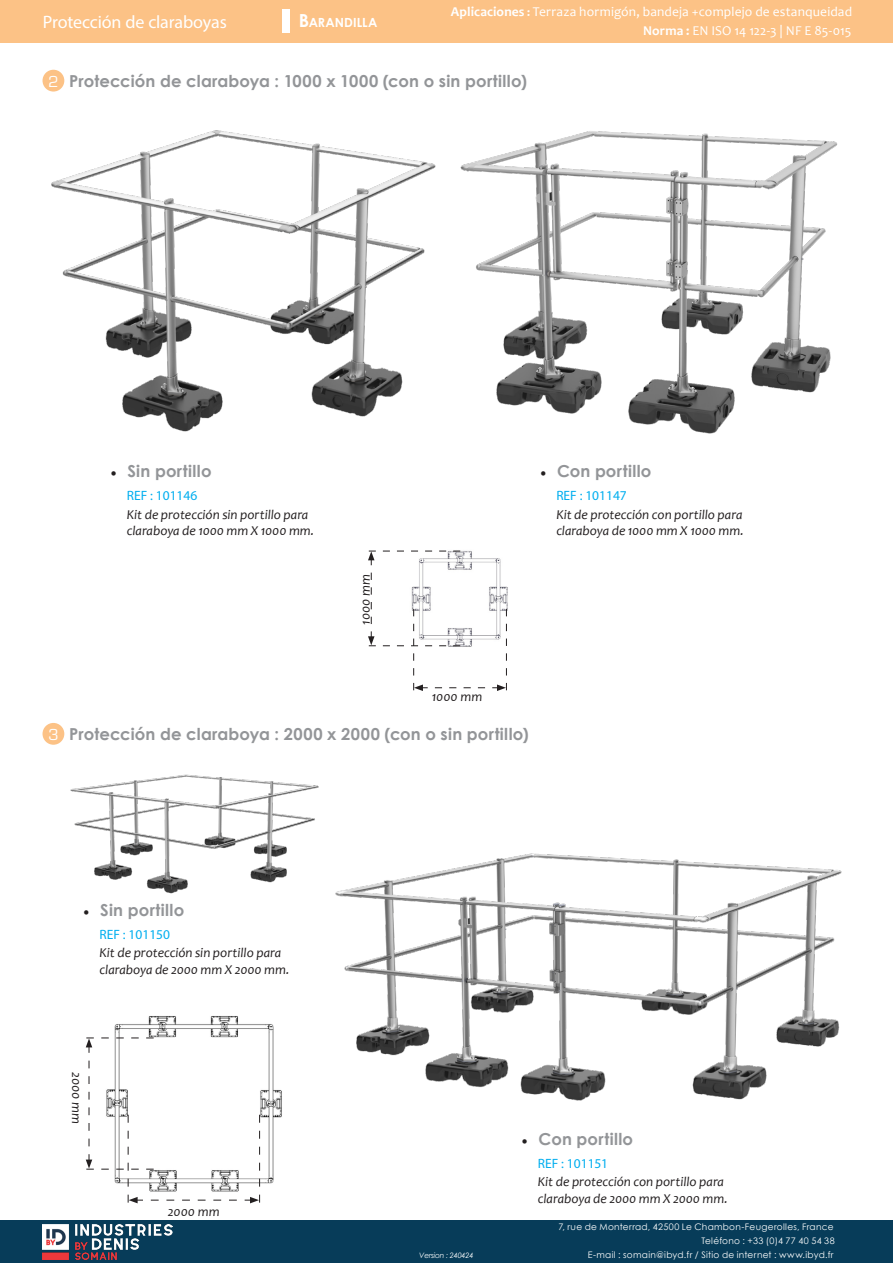
<style>
.page{position:relative;width:893px;height:1263px;background:#fff}
.page>*{position:absolute;margin:0;border:0;box-sizing:border-box;transform-origin:0 0}
.t1{font:18px "Myriad Pro";letter-spacing:-.01em;color:#fff}
.t2{font:700 16.5px "Century Gothic";letter-spacing:.015em;color:#939598}
.t3{font:16.5px "Eurostile";color:#fff}
.t4{font:italic 13.5px/16.2px "Candara";letter-spacing:-.005em;color:#231f20}
.t5{font:13.5px/18.9px "Candara";letter-spacing:.01em;color:#fff;text-align:right}
.t6{font:13.5px "Myriad Pro";color:#00aeef}
.t7{font:700 12.6px "Century Gothic";letter-spacing:.01em;color:#fff}
.t8{font:9px/13.8px "Century Gothic";letter-spacing:.03em;color:#fff;text-align:right}
.t9{font:italic 7.5px "Century Gothic";letter-spacing:-.025em;color:#fff}
.s1{font-size:18px}
.s2{font-weight:700}
.s3{font-weight:700;font-size:12px}
.s4{font-family:"Minion Pro";font-weight:400;color:#231f20}
</style>
<div class="page">
<div style="left:0;top:0;width:893px;height:43px;background:#fcc286"></div>
<div style="left:282px;top:10px;width:7px;height:23px;background:#fff"></div>
<div style="left:0;top:1220px;width:893px;height:43px;background:#073c59"></div>
<img style="left:43px;top:1225px;width:130px;height:35px">
<img style="left:460px;top:131px;width:378px;height:303px">
<img style="left:70px;top:774px;width:249px;height:120px">
<img style="left:105px;top:1016px;width:177px;height:182px">
<img style="left:397px;top:550px;width:111px;height:61px">
<img style="left:335px;top:853px;width:507px;height:248px">
<svg style="left:368px;top:551px;width:139px;height:140px"></svg>
<svg style="left:86px;top:1038px;width:174px;height:165px"></svg>
<div style="left:43px;top:70px;width:21px;height:22px;background:#fcc286;border-radius:50%"></div>
<div style="left:43px;top:723px;width:21px;height:22px;background:#fcc286;border-radius:50%"></div>
<img style="left:51px;top:130px;width:385px;height:302px">
<h1 class="t1" style="left:43px;top:11px;width:185px">Protección de claraboyas</h1>
<p class="t7" style="left:299px;top:13px;width:80px"><span class="s1">B</span>ARANDILLA</p>
<p class="t5" style="left:451px;top:2px;width:403px"><span class="s2">Aplicaciones</span> <span class="s3">:</span> Terraza hormigón, bandeja +complejo de estanqueidad<br><span class="s2">Norma :</span> EN ISO 14 122-3 | NF E 85-015</p>
<p class="t3" style="left:48px;top:70px;width:12px">2</p>
<p class="t2" style="left:69px;top:68px;width:459px">Protección de claraboya : 1000 x 1000 (con o sin portillo)</p>
<p class="t2" style="left:111px;top:459px;width:103px"><span class="s4">•</span> Sin portillo</p>
<p class="t2" style="left:540px;top:459px;width:113px"><span class="s4">•</span> Con portillo</p>
<p class="t6" style="left:127px;top:487px;width:72px">REF : 101146</p>
<p class="t6" style="left:556px;top:487px;width:72px">REF : 101147</p>
<p class="t4" style="left:127px;top:506px;width:189px">Kit de protección sin portillo para claraboya de 1000 mm X 1000 mm.</p>
<p class="t4" style="left:556px;top:506px;width:189px">Kit de protección con portillo para claraboya de 1000 mm X 1000 mm.</p>
<p class="t4" style="left:357px;top:625px;width:52px;rotate:-90deg">1000 mm</p>
<p class="t4" style="left:432px;top:688px;width:52px">1000 mm</p>
<p class="t3" style="left:48px;top:723px;width:12px">3</p>
<p class="t2" style="left:69px;top:721px;width:461px">Protección de claraboya : 2000 x 2000 (con o sin portillo)</p>
<p class="t2" style="left:83px;top:897px;width:103px"><span class="s4">•</span> Sin portillo</p>
<p class="t6" style="left:100px;top:926px;width:72px">REF : 101150</p>
<p class="t4" style="left:100px;top:945px;width:191px">Kit de protección sin portillo para claraboya de 2000 mm X 2000 mm.</p>
<p class="t4" style="left:85px;top:1072px;width:53px;rotate:90deg">2000 mm</p>
<p class="t2" style="left:522px;top:1126px;width:113px"><span class="s4">•</span> Con portillo</p>
<p class="t6" style="left:538px;top:1155px;width:71px">REF : 101151</p>
<p class="t4" style="left:168px;top:1203px;width:53px">2000 mm</p>
<p class="t4" style="left:538px;top:1174px;width:191px">Kit de protección con portillo para claraboya de 2000 mm X 2000 mm.</p>
<p class="t8" style="left:558px;top:1220px;width:278px">7, rue de Monterrad, 42500 Le Chambon-Feugerolles, France<br>Teléfono : +33 (0)4 77 40 54 38</p>
<p class="t9" style="left:419px;top:1250px;width:56px">Version : 240424</p>
<p class="t8" style="left:588px;top:1248px;width:247px">E-mail : somain@ibyd.fr / Sitio de internet : www.ibyd.fr</p>
</div>
